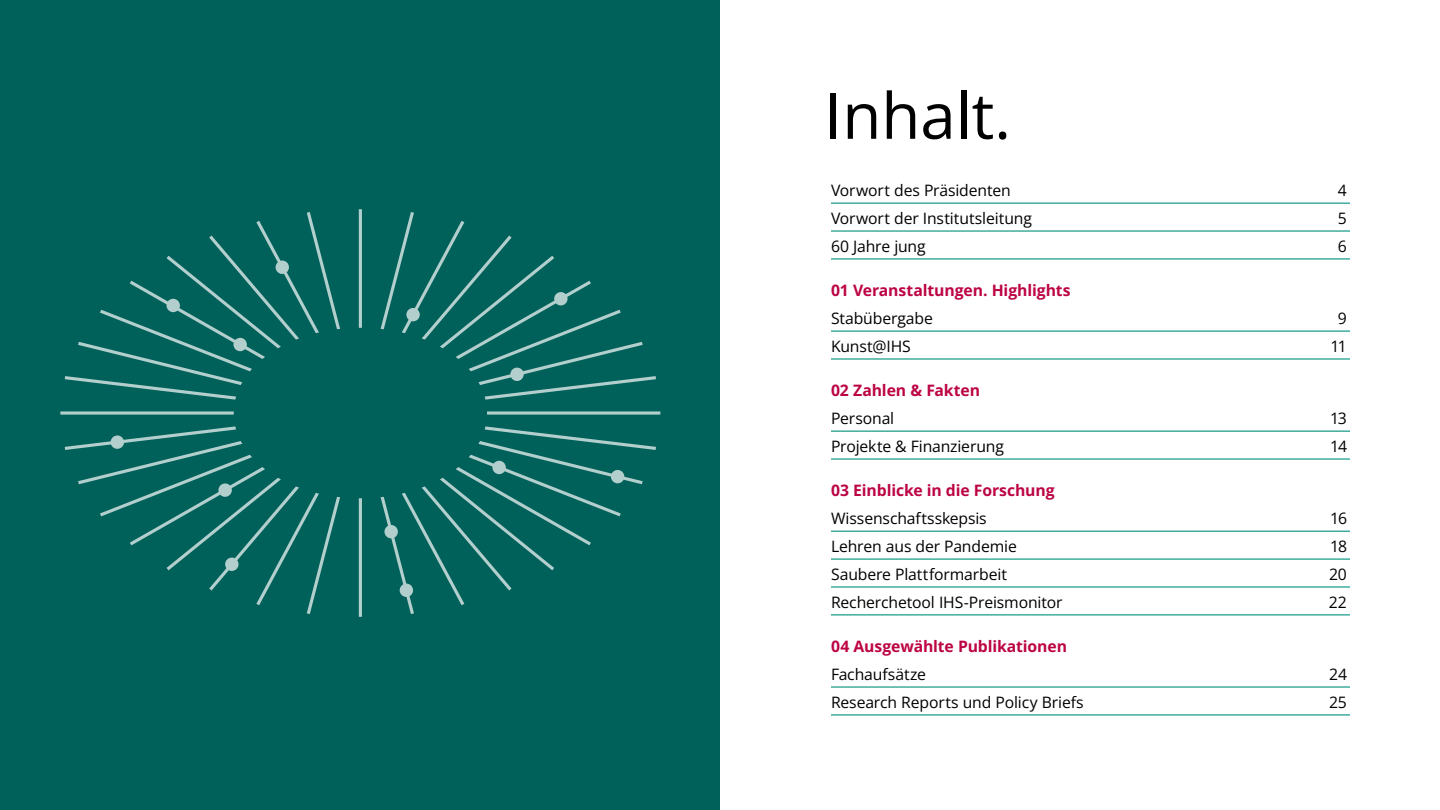
<style>
.page{position:relative;width:1440px;height:810px;background:#fff}
.page>*{position:absolute;margin:0;border:0;box-sizing:border-box;transform-origin:0 0}
.t1{font:63.75px "Open Sans";color:#000}
.t2{font:15.75px "Open Sans";letter-spacing:-.01em;color:#000}
.t3{font:700 15.75px "Open Sans";letter-spacing:-.005em;color:#bc0444}
</style>
<div class="page">
<div style="left:0;top:0;width:720px;height:810px;background:#00605a"></div>
<svg style="left:65px;top:426px;width:275px;height:188px"></svg>
<svg style="left:381px;top:426px;width:275px;height:188px"></svg>
<svg style="left:60px;top:411px;width:174px;height:4px"></svg>
<svg style="left:359px;top:209px;width:3px;height:119px"></svg>
<svg style="left:359px;top:498px;width:3px;height:119px"></svg>
<svg style="left:487px;top:411px;width:173px;height:4px"></svg>
<svg style="left:65px;top:212px;width:275px;height:188px"></svg>
<svg style="left:381px;top:212px;width:275px;height:188px"></svg>
<hr style="left:831px;top:203px;width:519px;height:1px;background:#00917d">
<hr style="left:831px;top:230px;width:519px;height:2px;background:#00917d">
<hr style="left:831px;top:258px;width:519px;height:2px;background:#00917d">
<hr style="left:831px;top:331px;width:519px;height:1px;background:#00917d">
<hr style="left:831px;top:358px;width:519px;height:2px;background:#00917d">
<hr style="left:831px;top:431px;width:519px;height:1px;background:#00917d">
<hr style="left:831px;top:458px;width:519px;height:2px;background:#00917d">
<hr style="left:831px;top:531px;width:519px;height:1px;background:#00917d">
<hr style="left:831px;top:559px;width:519px;height:1px;background:#00917d">
<hr style="left:831px;top:586px;width:519px;height:2px;background:#00917d">
<hr style="left:831px;top:614px;width:519px;height:1px;background:#00917d">
<hr style="left:831px;top:686px;width:519px;height:2px;background:#00917d">
<hr style="left:831px;top:714px;width:519px;height:2px;background:#00917d">
<h1 class="t1" style="left:825px;top:72px;width:188px">Inhalt.</h1>
<p class="t2" style="left:831px;top:180px;width:181px">Vorwort des Präsidenten</p>
<p class="t2" style="left:1338px;top:180px;width:11px">4</p>
<p class="t2" style="left:831px;top:208px;width:202px">Vorwort der Institutsleitung</p>
<p class="t2" style="left:1338px;top:208px;width:11px">5</p>
<p class="t2" style="left:831px;top:235px;width:96px">60 Jahre jung</p>
<p class="t2" style="left:1338px;top:235px;width:11px">6</p>
<p class="t3" style="left:831px;top:280px;width:241px">01 Veranstaltungen. Highlights</p>
<p class="t2" style="left:831px;top:308px;width:103px">Stabübergabe</p>
<p class="t2" style="left:1338px;top:308px;width:11px">9</p>
<p class="t2" style="left:831px;top:336px;width:81px">Kunst@IHS</p>
<p class="t2" style="left:1331px;top:336px;width:18px">11</p>
<p class="t3" style="left:831px;top:380px;width:151px">02 Zahlen &amp; Fakten</p>
<p class="t2" style="left:831px;top:408px;width:65px">Personal</p>
<p class="t2" style="left:1330px;top:408px;width:18px">13</p>
<p class="t2" style="left:831px;top:436px;width:175px">Projekte &amp; Finanzierung</p>
<p class="t2" style="left:1330px;top:436px;width:18px">14</p>
<p class="t3" style="left:831px;top:480px;width:225px">03 Einblicke in die Forschung</p>
<p class="t2" style="left:831px;top:508px;width:157px">Wissenschaftsskepsis</p>
<p class="t2" style="left:1330px;top:508px;width:18px">16</p>
<p class="t2" style="left:831px;top:536px;width:187px">Lehren aus der Pandemie</p>
<p class="t2" style="left:1330px;top:536px;width:18px">18</p>
<p class="t2" style="left:831px;top:564px;width:178px">Saubere Plattformarbeit</p>
<p class="t2" style="left:1329px;top:564px;width:19px">20</p>
<p class="t2" style="left:831px;top:591px;width:233px">Recherchetool IHS-Preismonitor</p>
<p class="t2" style="left:1329px;top:591px;width:20px">22</p>
<p class="t3" style="left:831px;top:636px;width:238px">04 Ausgewählte Publikationen</p>
<p class="t2" style="left:831px;top:664px;width:96px">Fachaufsätze</p>
<p class="t2" style="left:1329px;top:664px;width:19px">24</p>
<p class="t2" style="left:831px;top:691px;width:254px">Research Reports und Policy Briefs</p>
<p class="t2" style="left:1329px;top:691px;width:19px">25</p>
</div>
